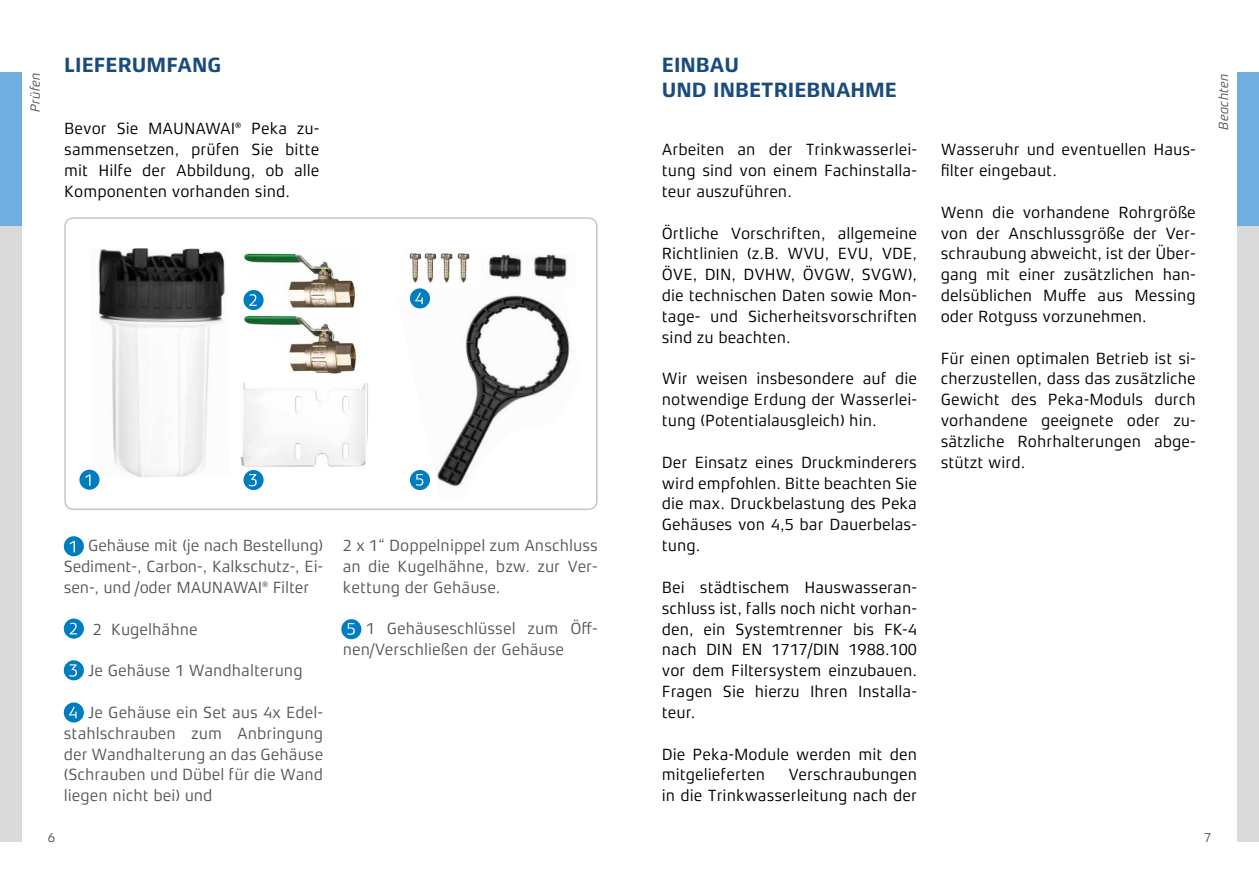
<style>
.page{position:relative;width:1259px;height:893px;background:#fff}
.page>*{position:absolute;margin:0;border:0;box-sizing:border-box;transform-origin:0 0}
.t1{font:700 21px/25.2px "Xenois Sans Pro";color:#1a4b7e}
.t2{font:16.5px/20.9px "Xenois Sans Pro";color:#000;text-align:justify}
.t3{font:16.5px/20.9px "Xenois Sans Pro";color:#575756;text-align:justify}
.t4{font:italic 13.5px "Xenois Sans Pro";color:#575756}
.t5{font:13.5px "Xenois Sans Pro";color:#575756}
</style>
<div class="page">
<div style="left:0;top:72px;width:21px;height:769px;background:#dadada"></div>
<div style="left:1237px;top:72px;width:22px;height:769px;background:#dadada"></div>
<div style="left:1237px;top:72px;width:22px;height:154px;background:#70aedf"></div>
<div style="left:64px;top:217px;width:533px;height:293px;border:2px solid #c6c6c6;border-radius:9px"></div>
<div style="left:64px;top:536px;width:20px;height:20px;background:#007dc0;border-radius:50%"></div>
<svg style="left:70px;top:541px;width:5px;height:11px"></svg>
<div style="left:64px;top:619px;width:20px;height:20px;background:#007dc0;border-radius:50%"></div>
<svg style="left:70px;top:623px;width:7px;height:11px"></svg>
<div style="left:64px;top:660px;width:20px;height:20px;background:#007dc0;border-radius:50%"></div>
<svg style="left:69px;top:664px;width:8px;height:13px"></svg>
<div style="left:64px;top:702px;width:20px;height:20px;background:#007dc0;border-radius:50%"></div>
<svg style="left:69px;top:707px;width:8px;height:11px"></svg>
<div style="left:341px;top:619px;width:20px;height:20px;background:#007dc0;border-radius:50%"></div>
<svg style="left:347px;top:623px;width:8px;height:12px"></svg>
<img style="left:89px;top:248px;width:136px;height:230px">
<img style="left:239px;top:252px;width:118px;height:55px">
<img style="left:409px;top:288px;width:161px;height:203px">
<img style="left:244px;top:307px;width:113px;height:67px">
<img style="left:240px;top:382px;width:128px;height:89px">
<img style="left:409px;top:253px;width:61px;height:30px">
<img style="left:489px;top:254px;width:33px;height:26px">
<img style="left:534px;top:254px;width:33px;height:26px">
<div style="left:79px;top:470px;width:20px;height:20px;background:#007dc0;border-radius:50%"></div>
<svg style="left:85px;top:474px;width:6px;height:12px"></svg>
<div style="left:243px;top:290px;width:21px;height:20px;background:#007dc0;border-radius:50%"></div>
<svg style="left:249px;top:294px;width:8px;height:12px"></svg>
<div style="left:243px;top:470px;width:21px;height:20px;background:#007dc0;border-radius:50%"></div>
<svg style="left:249px;top:474px;width:8px;height:12px"></svg>
<div style="left:410px;top:288px;width:20px;height:20px;background:#007dc0;border-radius:50%"></div>
<svg style="left:415px;top:293px;width:8px;height:11px"></svg>
<div style="left:410px;top:470px;width:20px;height:20px;background:#007dc0;border-radius:50%"></div>
<svg style="left:416px;top:474px;width:7px;height:12px"></svg>
<div style="left:0;top:72px;width:21px;height:154px;background:#70aedf"></div>
<p class="t4" style="left:28px;top:112px;width:41px;rotate:-90deg">Prüfen</p>
<p class="t1" style="left:64px;top:52px;width:158px">LIEFERUMFANG</p>
<p class="t2" style="left:64px;top:118px;width:257px">Bevor Sie MAUNAWAI® Peka zu&shy;sammensetzen, prüfen Sie bitte mit Hilfe der Abbildung, ob alle Komponenten vorhanden sind.</p>
<p class="t3" style="left:64px;top:535px;width:261px;text-indent:24px">Gehäuse mit (je nach Bestellung)<br>Sediment-, Carbon-, Kalkschutz-, Ei&shy;sen-, und /oder Maunawai</p>
<p class="t3" style="left:262px;top:577px;width:49px">® Filter</p>
<p class="t3" style="left:93px;top:618px;width:106px">2 Kugelhähne</p>
<p class="t3" style="left:88px;top:660px;width:216px">Je Gehäuse 1 Wandhalterung</p>
<p class="t3" style="left:64px;top:702px;width:261px;text-indent:24px">Je Gehäuse ein Set aus 4x Edel&shy;stahlschrauben zum Anbringung der Wandhalterung an das Gehäuse (Schrauben und Dübel für die Wand liegen nicht bei) und</p>
<p class="t3" style="left:343px;top:535px;width:257px">2 x 1“ Doppelnippel zum Anschluss an die Kugelhähne, bzw. zur Ver&shy;kettung der Gehäuse.</p>
<p class="t3" style="left:343px;top:618px;width:257px;text-indent:23px">1 Gehäuseschlüssel zum Öff&shy;nen/Verschließen der Gehäuse</p>
<p class="t1" style="left:662px;top:52px;width:234px">EIN BAU<br>UND INBETRIEBNAHME</p>
<p class="t2" style="left:662px;top:139px;width:257px">Arbeiten an der Trinkwasserlei&shy;tung sind von einem Fachinstalla&shy;teur auszuführen.</p>
<p class="t2" style="left:662px;top:222px;width:257px">Örtliche Vorschriften, allgemeine Richtlinien (z.B. WVU, EVU, VDE, ÖVE, DIN, DVHW, ÖVGW, SVGW), die technischen Daten sowie Mon&shy;tage- und Sicherheitsvorschriften sind zu beachten.</p>
<p class="t2" style="left:662px;top:368px;width:257px">Wir weisen insbesondere auf die notwendige Erdung der Wasserlei&shy;tung (Potentialausgleich) hin.</p>
<p class="t2" style="left:662px;top:452px;width:257px">Der Einsatz eines Druckminderers wird empfohlen. Bitte beachten Sie die max. Druckbelastung des Peka Gehäuses von 4,5 bar Dauerbelas&shy;tung.</p>
<p class="t2" style="left:662px;top:577px;width:257px">Bei städtischem Hauswasseran&shy;schluss ist, falls noch nicht vorhan&shy;den, ein Systemtrenner bis FK-4 nach DIN EN 1717/DIN 1988.100 vor dem Filtersystem einzubauen.<br>Fragen Sie hierzu Ihren Installa&shy;teur.</p>
<p class="t2" style="left:662px;top:743px;width:257px">Die Peka-Module werden mit den mitgelieferten</p>
<p class="t2" style="left:662px;top:764px;width:257px;text-align:right">Verschraubungen<br>in die Trinkwasserleitung nach der</p>
<p class="t2" style="left:940px;top:139px;width:257px">Wasseruhr und eventuellen Haus&shy;filter eingebaut.</p>
<p class="t2" style="left:940px;top:202px;width:257px">Wenn die vorhandene Rohrgröße von der Anschlussgröße der Ver&shy;schraubung abweicht, ist der Über&shy;gang mit einer zusätzlichen han&shy;delsüblichen Muffe aus Messing oder Rotguss vorzunehmen.</p>
<p class="t2" style="left:940px;top:348px;width:257px">Für einen optimalen Betrieb ist si&shy;cherzustellen, dass das zusätzliche Gewicht des Peka-Moduls durch vorhandene geeignete oder zu&shy;sätzliche Rohrhalterungen abge&shy;stützt wird.</p>
<p class="t4" style="left:1216px;top:130px;width:58px;rotate:-90deg">Beachten</p>
<p class="t5" style="left:48px;top:830px;width:9px">6</p>
<p class="t5" style="left:1204px;top:830px;width:9px">7</p>
</div>
